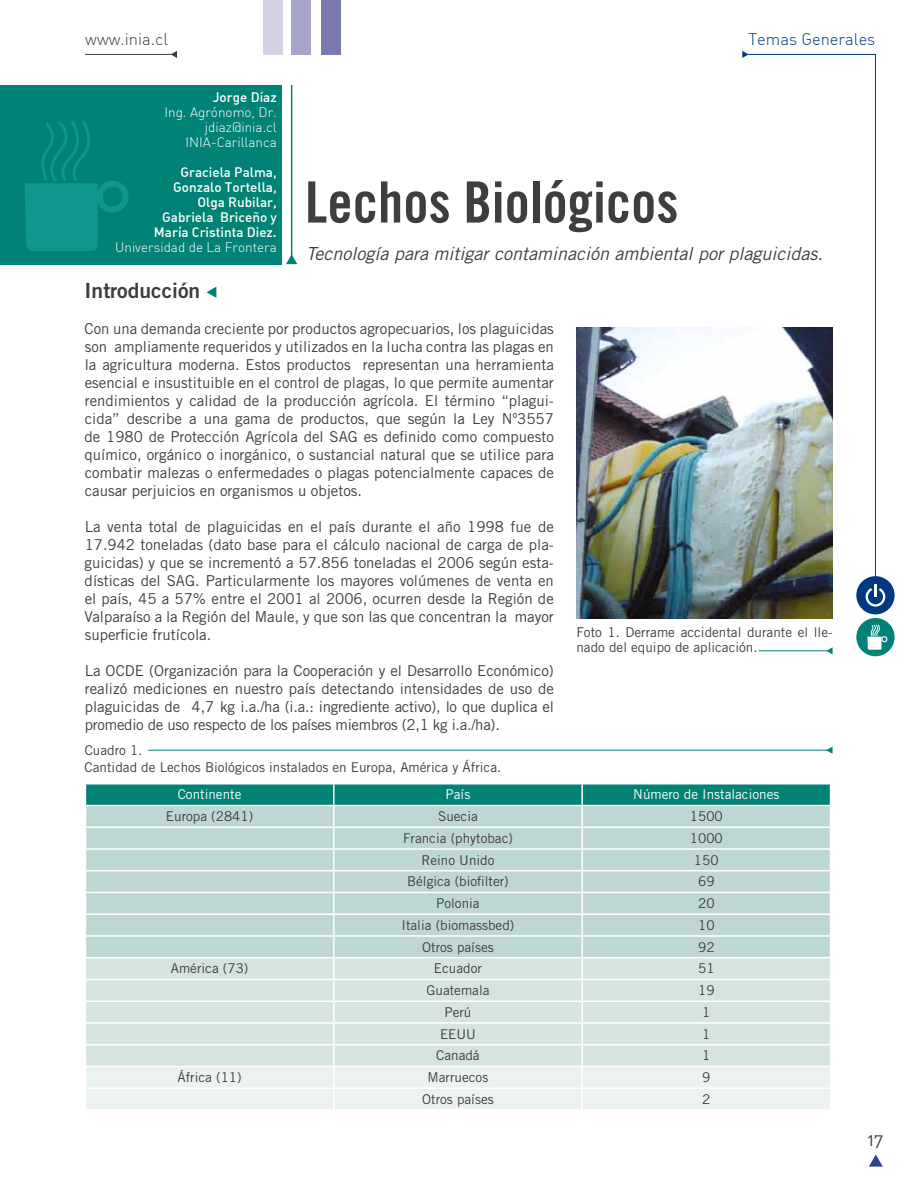
<style>
.page{position:relative;width:918px;height:1188px;background:#fff}
.page>*{position:absolute;margin:0;border:0;box-sizing:border-box;transform-origin:0 0}
.t1{font:57px "Trade Gothic LT Std Bd Cn 20";color:#3e3d40}
.t2{font:21px "Trade Gothic LT Std Bd 2";color:#3e3d40}
.t3{font:italic 18px "Trade Gothic LT Std";color:#3e3d40}
.t4{font:18px "DIN Alternate";color:#3e3d40}
.t5{font:300 16.5px "DIN Alternate";color:#003882}
.t6{font:300 16.5px "DIN Alternate";color:#3e3d40}
.t7{font:15px/18px "Trade Gothic LT Std";color:#3e3d40;text-align:justify}
.t8{font:13.5px/15px "Trade Gothic LT Std";color:#3e3d40}
.t9{font:500 13.5px/15px "DIN Alternate";color:#fff;text-align:right}
.t10{font:300 13.5px/15px "DIN Alternate";color:#fff;text-align:right}
.t11{font:13.5px "Trade Gothic LT Std";color:#fff}
</style>
<div class="page">
<svg style="left:749px;top:54px;width:127px;height:524px"></svg>
<svg style="left:171px;top:51px;width:6px;height:7px"></svg>
<hr style="left:85px;top:54px;width:92px;height:1px;background:#3e3d40">
<svg style="left:742px;top:51px;width:7px;height:7px"></svg>
<svg style="left:869px;top:1155px;width:14px;height:12px"></svg>
<div style="left:856px;top:576px;width:39px;height:38px;background:#003882;border-radius:50%"></div>
<svg style="left:866px;top:584px;width:19px;height:23px"></svg>
<div style="left:856px;top:618px;width:39px;height:38px;background:#008276;border-radius:50%"></div>
<svg style="left:867px;top:624px;width:20px;height:26px"></svg>
<div style="left:263px;top:0;width:20px;height:54px;background:#d3d1e4"></div>
<div style="left:291px;top:0;width:20px;height:54px;background:#a6a4c8"></div>
<div style="left:321px;top:0;width:20px;height:54px;background:#7979ac"></div>
<div style="left:0;top:85px;width:282px;height:179px;background:#008276"></div>
<svg style="left:207px;top:287px;width:9px;height:11px"></svg>
<hr style="left:291px;top:85px;width:1px;height:179px;background:#008276">
<svg style="left:286px;top:254px;width:11px;height:10px"></svg>
<img style="left:576px;top:327px;width:257px;height:291px">
<svg style="left:85px;top:784px;width:746px;height:325px;background:#c4dbd8"></svg>
<svg style="left:826px;top:747px;width:7px;height:7px"></svg>
<hr style="left:148px;top:750px;width:681px;height:1px;background:#008276">
<svg style="left:826px;top:647px;width:7px;height:7px"></svg>
<hr style="left:759px;top:650px;width:73px;height:1px;background:#008276">
<svg style="left:25px;top:121px;width:104px;height:130px"></svg>
<p class="t6" style="left:85px;top:29px;width:84px">www.inia.cl</p>
<p class="t5" style="left:748px;top:29px;width:129px">Temas Generales</p>
<p class="t9" style="left:213px;top:89px;width:65px">Jorge Díaz</p>
<p class="t10" style="left:164px;top:104px;width:114px">Ing. Agrónomo, Dr. jdiaz@inia.cl<br>INIA-Carillanca</p>
<p class="t9" style="left:154px;top:164px;width:124px">Graciela Palma,<br>Gonzalo Tortella,<br>Olga Rubilar,<br>Gabriela Briceño y<br>María Cristinta Diez.</p>
<p class="t10" style="left:115px;top:239px;width:163px">Universidad de La Frontera</p>
<h1 class="t1" style="left:305px;top:168px;width:375px">Lechos Biológicos</h1>
<p class="t3" style="left:306px;top:243px;width:518px">Tecnología para mitigar contaminación ambiental por plaguicidas.</p>
<h2 class="t2" style="left:85px;top:277px;width:117px">Introducción</h2>
<p class="t7" style="left:85px;top:319px;width:471px">Con una demanda creciente por productos agropecuarios, los plaguicidas son ampliamente requeridos y utilizados en la lucha contra las plagas en la agricultura moderna. Estos productos representan una herramienta esencial e insustituible en el control de plagas, lo que permite aumentar rendimientos y calidad de la producción agrícola. El término “plagui&shy;cida” describe a una gama de productos, que según la Ley Nº3557 de 1980 de Protección Agrícola del SAG es definido como compuesto químico, orgánico o inorgánico, o sustancial natural que se utilice para combatir malezas o enfermedades o plagas potencialmente capaces de causar perjuicios en organismos u objetos.</p>
<p class="t7" style="left:85px;top:517px;width:471px">La venta total de plaguicidas en el país durante el año 1998 fue de 17.942 toneladas (dato base para el cálculo nacional de carga de pla&shy;guicidas) y que se incrementó a 57.856 toneladas el 2006 según esta&shy;dísticas del SAG. Particularmente los mayores volúmenes de venta en el país, 45 a 57% entre el 2001 al 2006, ocurren desde la Región de Valparaíso a la Región del Maule, y que son las que concentran la mayor superficie frutícola.</p>
<p class="t7" style="left:85px;top:661px;width:471px">La OCDE (Organización para la Cooperación y el Desarrollo Económico) realizó mediciones en nuestro país detectando intensidades de uso de plaguicidas de 4,7 kg i.a./ha (i.a.: ingrediente activo), lo que duplica el promedio de uso respecto de los países miembros (2,1 kg i.a./ha).</p>
<p class="t8" style="left:85px;top:742px;width:418px;line-height:17.2px">Cuadro 1.<br>Cantidad de Lechos Biológicos instalados en Europa, América y África.</p>
<p class="t8" style="left:576px;top:624px;width:258px">Foto 1. Derrame accidental durante el lle&shy;nado del equipo de aplicación.</p>
<p class="t11" style="left:178px;top:787px;width:65px">Continente</p>
<p class="t11" style="left:446px;top:787px;width:26px">País</p>
<p class="t11" style="left:633px;top:787px;width:148px">Número de Instalaciones</p>
<p class="t8" style="left:166px;top:809px;width:89px">Europa (2841)</p>
<p class="t8" style="left:438px;top:809px;width:41px">Suecia</p>
<p class="t8" style="left:690px;top:809px;width:34px">1500</p>
<p class="t8" style="left:403px;top:831px;width:111px">Francia (phytobac)</p>
<p class="t8" style="left:690px;top:831px;width:34px">1000</p>
<p class="t8" style="left:421px;top:852px;width:75px">Reino Unido</p>
<p class="t8" style="left:694px;top:852px;width:26px">150</p>
<p class="t8" style="left:407px;top:874px;width:103px">Bélgica (biofilter)</p>
<p class="t8" style="left:698px;top:874px;width:18px">69</p>
<p class="t8" style="left:436px;top:896px;width:45px">Polonia</p>
<p class="t8" style="left:698px;top:896px;width:18px">20</p>
<p class="t8" style="left:402px;top:918px;width:114px">Italia (biomassbed)</p>
<p class="t8" style="left:698px;top:918px;width:18px">10</p>
<p class="t8" style="left:422px;top:939px;width:73px">Otros países</p>
<p class="t8" style="left:698px;top:939px;width:18px">92</p>
<p class="t8" style="left:171px;top:961px;width:79px">América (73)</p>
<p class="t8" style="left:434px;top:961px;width:50px">Ecuador</p>
<p class="t8" style="left:698px;top:961px;width:18px">51</p>
<p class="t8" style="left:427px;top:983px;width:65px">Guatemala</p>
<p class="t8" style="left:698px;top:983px;width:18px">19</p>
<p class="t8" style="left:444px;top:1005px;width:28px">Perú</p>
<p class="t8" style="left:702px;top:1005px;width:10px">1</p>
<p class="t8" style="left:440px;top:1026px;width:37px">EEUU</p>
<p class="t8" style="left:702px;top:1026px;width:10px">1</p>
<p class="t8" style="left:436px;top:1048px;width:45px">Canadá</p>
<p class="t8" style="left:702px;top:1048px;width:10px">1</p>
<p class="t8" style="left:178px;top:1070px;width:66px">África (11)</p>
<p class="t8" style="left:428px;top:1070px;width:62px">Marruecos</p>
<p class="t8" style="left:702px;top:1070px;width:10px">9</p>
<p class="t8" style="left:422px;top:1092px;width:73px">Otros países</p>
<p class="t8" style="left:702px;top:1092px;width:10px">2</p>
<p class="t4" style="left:868px;top:1128px;width:17px">17</p>
</div>
